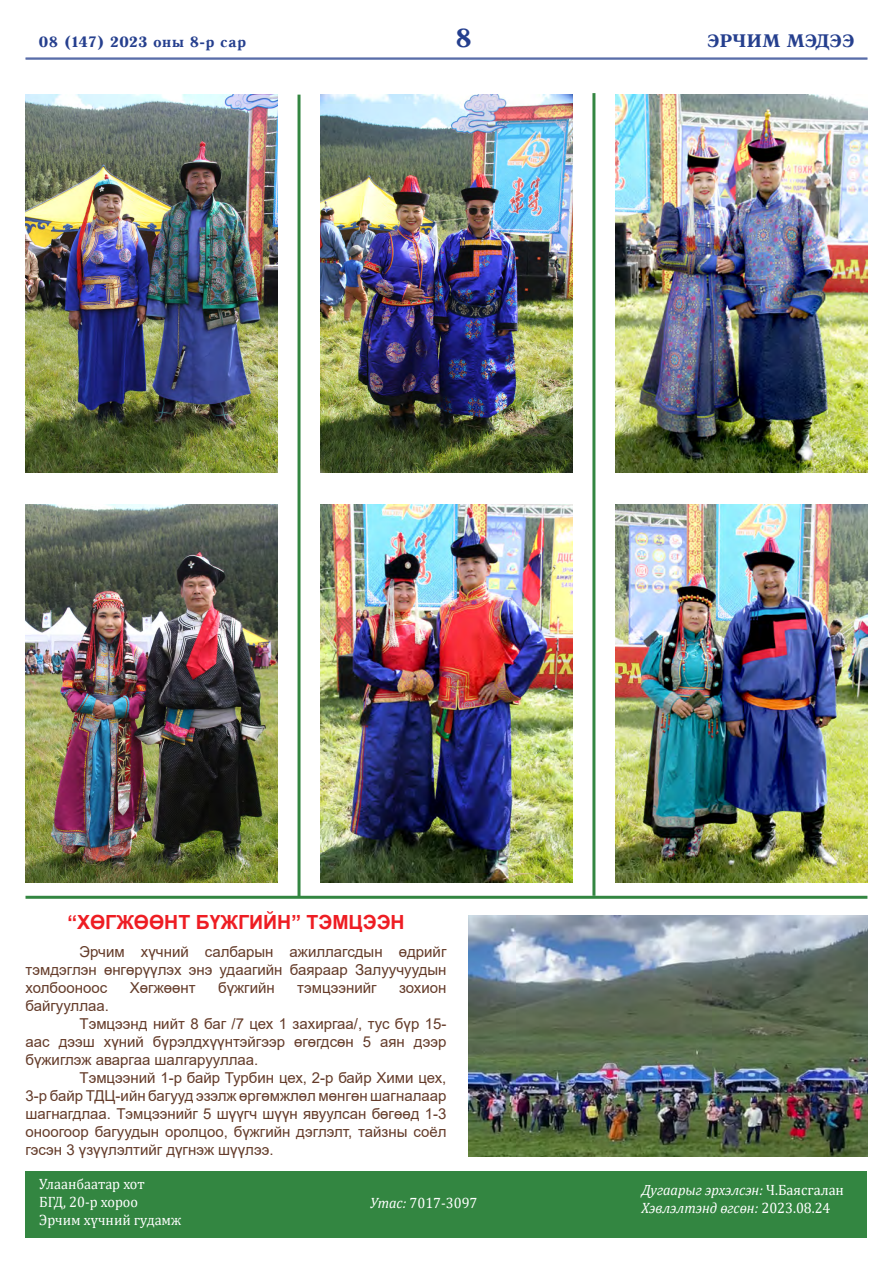
<style>
.page{position:relative;width:893px;height:1263px;background:#fff}
.page>*{position:absolute;margin:0;border:0;box-sizing:border-box;transform-origin:0 0}
.t1{font:700 27px "Mogul Antiqua";color:#253f8e}
.t2{font:700 19.5px "Arial";color:#ee1d23}
.t3{font:700 18.45px "Mogul Antiqua";color:#253f8e}
.t4{font:700 15.3px "Mogul Antiqua";color:#253f8e}
.t5{font:15px/18px "Arial";color:#643b29;text-align:justify}
.t6{font:15px "Cambria";color:#fff;scale:.95 1}
.t7{font:italic 15px "Cambria";color:#fff;scale:.95 1}
.s1{font-style:italic}
.s2{font-style:normal}
</style>
<div class="page">
<hr style="left:26px;top:58px;width:841px;height:1px;background:#253f8e">
<hr style="left:26px;top:59px;width:841px;height:1px;background:#253f8e">
<img style="left:615px;top:95px;width:252px;height:378px">
<img style="left:320px;top:95px;width:252px;height:378px">
<img style="left:26px;top:95px;width:252px;height:378px">
<img style="left:615px;top:505px;width:252px;height:378px">
<img style="left:320px;top:505px;width:252px;height:378px">
<img style="left:26px;top:505px;width:252px;height:378px">
<img style="left:469px;top:915px;width:398px;height:242px">
<hr style="left:26px;top:896px;width:841px;height:3px;background:#338641">
<hr style="left:297px;top:95px;width:3px;height:802px;background:#338641">
<hr style="left:592px;top:93px;width:3px;height:803px;background:#338641">
<div style="left:26px;top:1170px;width:841px;height:67px;background:#338641"></div>
<p class="t4" style="left:39px;top:34px;width:209px">08 (147) 2023 оны 8-р сар</p>
<h1 class="t1" style="left:455px;top:24px;width:18px">8</h1>
<p class="t3" style="left:707px;top:31px;width:149px">ЭРЧИМ МЭДЭЭ</p>
<p class="t2" style="left:67px;top:908px;width:339px">“ХӨГЖӨӨНТ БҮЖГИЙН” ТЭМЦЭЭН</p>
<p class="t5" style="left:26px;top:943px;width:422px;text-indent:54px">Эрчим хүчний салбарын ажиллагсдын өдрийг тэмдэглэн өнгөрүүлэх энэ удаагийн баяраар Залуучуудын холбооноос</p>
<p class="t5" style="left:130px;top:979px;width:67px">Хөгжөөнт</p>
<p class="t5" style="left:218px;top:979px;width:58px">бүжгийн</p>
<p class="t5" style="left:297px;top:979px;width:81px">тэмцээнийг</p>
<p class="t5" style="left:399px;top:979px;width:49px">зохион</p>
<p class="t5" style="left:26px;top:997px;width:85px">байгууллаа.</p>
<p class="t5" style="left:26px;top:1015px;width:422px;text-indent:54px">Тэмцээнд нийт 8 баг /7 цех 1 захиргаа/, тус бүр 15- аас дээш хүний бүрэлдхүүнтэйгээр өгөгдсөн 5 аян дээр бүжиглэж аваргаа шалгарууллаа.</p>
<p class="t5" style="left:26px;top:1069px;width:422px;text-indent:54px">Тэмцээний 1-р байр Турбин цех, 2-р байр Хими цех, 3-р байр ТДЦ-ийн багууд эзэлж өргөмжлөл мөнгөн шагналаар шагнагдлаа. Тэмцээнийг 5 шүүгч шүүн явуулсан бөгөөд 1-3 оноогоор багуудын оролцоо, бүжгийн дэглэлт, тайзны соёл гэсэн 3 үзүүлэлтийг дүгнэж шүүлээ.</p>
<p class="t6" style="left:39px;top:1175px;width:112px">Улаанбаатар хот</p>
<p class="t6" style="left:39px;top:1193px;width:106px">БГД, 20-р хороо</p>
<p class="t6" style="left:39px;top:1211px;width:151px">Эрчим хүчний гудамж</p>
<p class="t6" style="left:370px;top:1194px;width:114px"><span class="s1">Утас:</span> 7017-3097</p>
<p class="t7" style="left:641px;top:1179px;width:215px">Дугаарыг эрхэлсэн: <span class="s2">Ч.Баясгалан</span></p>
<p class="t7" style="left:641px;top:1197px;width:201px">Хэвлэлтэнд өгсөн: <span class="s2">2023.08.24</span></p>
</div>
